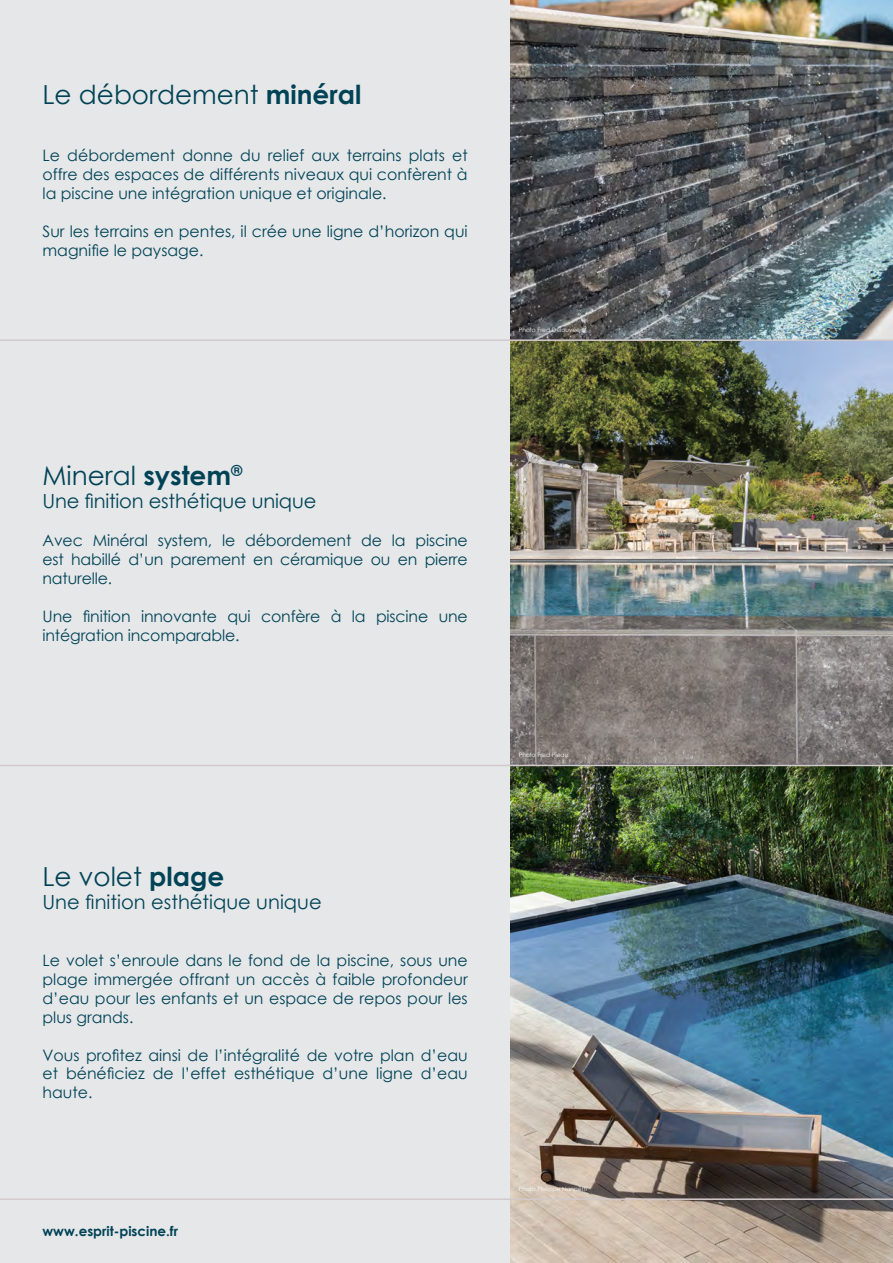
<style>
.page{position:relative;width:893px;height:1263px;background:#e6e7e9}
.page>*{position:absolute;margin:0;border:0;box-sizing:border-box;transform-origin:0 0}
.t1{font:26.25px "Century Gothic";color:#004356}
.t2{font:19.5px "Century Gothic";letter-spacing:-.005em;color:#004356}
.t3{font:15.75px/18.9px "Century Gothic";color:#004356;text-align:justify}
.t4{font:700 13.5px "Century Gothic";color:#004356}
.t5{font:6px "Century Gothic";color:#fff}
.s1{font-weight:700}
</style>
<div class="page">
<img style="left:510px;top:0;width:383px;height:1263px">
<hr style="left:0;top:339px;width:893px;height:2px;background:#d3c9ca">
<hr style="left:0;top:765px;width:893px;height:1px;background:#d3c9ca">
<hr style="left:0;top:1198px;width:893px;height:2px;background:#d3c9ca">
<p class="t1" style="left:43px;top:76px;width:320px">Le débordement <span class="s1">minéral</span></p>
<p class="t3" style="left:43px;top:146px;width:427px">Le débordement donne du relief aux terrains plats et offre des espaces de différents niveaux qui confèrent à la piscine une intégration unique et originale.</p>
<p class="t3" style="left:43px;top:221px;width:427px">Sur les terrains en pentes, il crée une ligne d’horizon qui magnifie le paysage.</p>
<p class="t5" style="left:519px;top:325px;width:63px">Photo Fred Delouvée</p>
<p class="t1" style="left:43px;top:457px;width:201px">Mineral <span class="s1">system</span><sup>®</sup></p>
<p class="t2" style="left:43px;top:487px;width:275px">Une finition esthétique unique</p>
<p class="t3" style="left:43px;top:531px;width:427px">Avec Minéral system, le débordement de la piscine est habillé d’un parement en céramique ou en pierre naturelle.</p>
<p class="t3" style="left:43px;top:606px;width:427px">Une finition innovante qui confère à la piscine une intégration incomparable.</p>
<p class="t1" style="left:43px;top:858px;width:183px">Le volet <span class="s1">plage</span></p>
<p class="t2" style="left:43px;top:889px;width:281px">Une finition esthétique unique</p>
<p class="t3" style="left:43px;top:951px;width:427px">Le volet s’enroule dans le fond de la piscine, sous une plage immergée offrant un accès à faible profondeur d’eau pour les enfants et un espace de repos pour les plus grands.</p>
<p class="t3" style="left:43px;top:1045px;width:427px">Vous profitez ainsi de l’intégralité de votre plan d’eau et bénéficiez de l’effet esthétique d’une ligne d’eau haute.</p>
<p class="t4" style="left:43px;top:1221px;width:137px">www.esprit-piscine.fr</p>
<p class="t5" style="left:519px;top:750px;width:51px">Photo Fred Pieau</p>
<p class="t5" style="left:519px;top:1184px;width:70px">Photo Philippe Nannetti</p>
</div>
